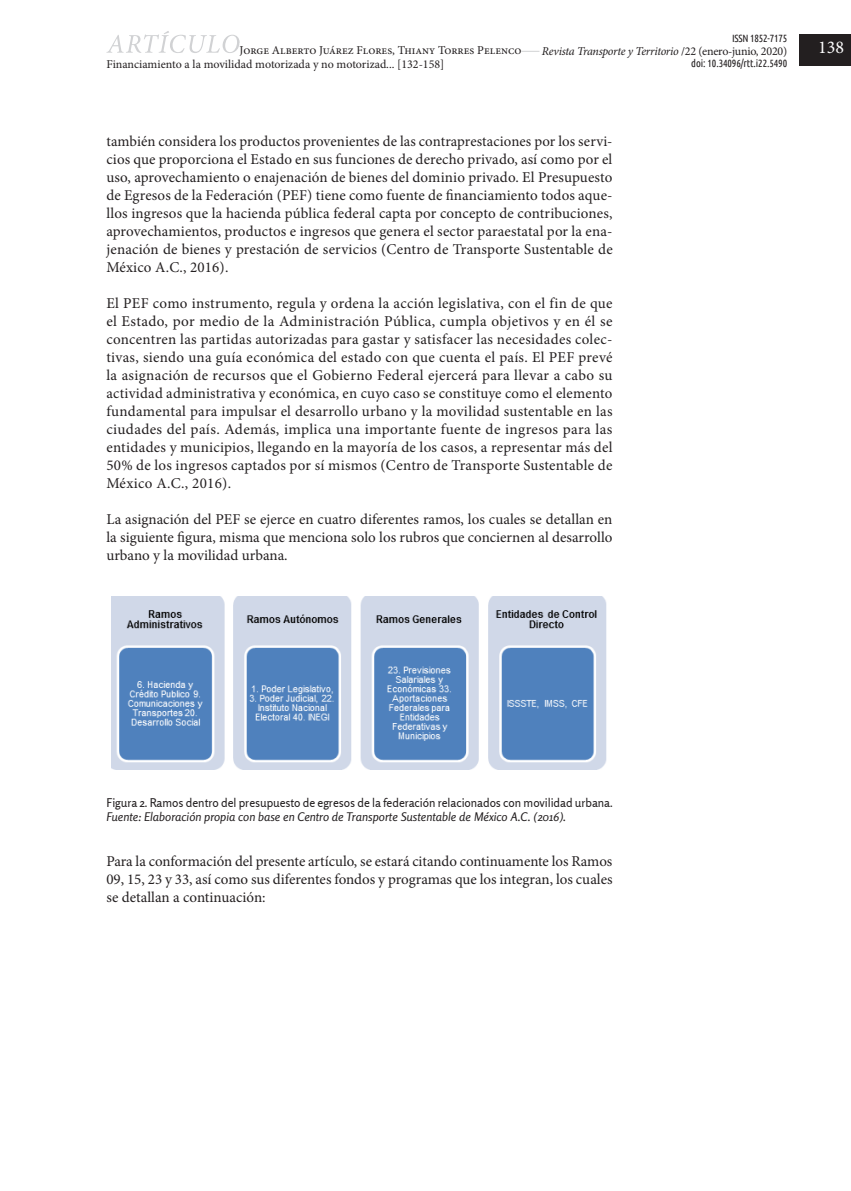
<style>
.page{position:relative;width:851px;height:1191px;background:#fff}
.page>*{position:absolute;margin:0;border:0;box-sizing:border-box;transform-origin:0 0}
.t1{font:18px "Minion Pro";color:#fff}
.art-texto-principal{font:15px/18px "Minion Pro";letter-spacing:.005em;color:#231f20;text-align:justify}
.imagen-epigrafe{font:12px/13.5px "Rosario";letter-spacing:-.005em;color:#231f20}
.t2{font:12px "Minion Pro";color:#231f20}
.t3{font:italic 12px "Minion Pro";letter-spacing:-.025em;color:#231f20}
.t4{font:10.5px "Ubuntu Condensed";letter-spacing:-.01em;color:#231f20}
.s1{font-style:normal}
.s2{font-style:italic}
</style>
<div class="page">
<hr style="left:106px;top:51px;width:546px;height:1px;background:#d1d2d4">
<div style="left:539px;top:45px;width:248px;height:15px;background:#fff"></div>
<div style="left:799px;top:35px;width:51px;height:31px;background:#231f20"></div>
<svg style="left:106px;top:31px;width:133px;height:22px"></svg>
<div style="left:239px;top:43px;width:282px;height:15px;background:#fff"></div>
<img style="left:111px;top:596px;width:496px;height:173px">
<p class="t4" style="left:732px;top:31px;width:57px">ISSN 1852-7175</p>
<p class="t3" style="left:542px;top:43px;width:247px">Revista Transporte y Territorio <span class="s1">/22 (enero-junio, 2020)</span></p>
<p class="t4" style="left:691px;top:57px;width:97px">doi: 10.34096/rtt.i22.5490</p>
<p class="t2" style="left:239px;top:42px;width:283px">Jorge Alberto Juárez Flores, Thiany Torres Pelenco</p>
<p class="t1" style="left:818px;top:36px;width:27px">138</p>
<p class="t2" style="left:106px;top:56px;width:339px">Financiamiento a la movilidad motorizada y no motorizad... [132-158]</p>
<p class="art-texto-principal" style="left:106px;top:132px;width:508px">también considera los productos provenientes de las contraprestaciones por los servi&shy;cios que proporciona el Estado en sus funciones de derecho privado, así como por el uso, aprovechamiento o enajenación de bienes del dominio privado. El Presupuesto de Egresos de la Federación (PEF) tiene como fuente de financiamiento todos aque&shy;llos ingresos que la hacienda pública federal capta por concepto de contribuciones, aprovechamientos, productos e ingresos que genera el sector paraestatal por la ena&shy;jenación de bienes y prestación de servicios (Centro de Transporte Sustentable de México A.C., 2016).</p>
<p class="art-texto-principal" style="left:106px;top:294px;width:507px">El PEF como instrumento, regula y ordena la acción legislativa, con el fin de que el Estado, por medio de la Administración Pública, cumpla objetivos y en él se concentren las partidas autorizadas para gastar y satisfacer las necesidades colec&shy;tivas, siendo una guía económica del estado con que cuenta el país. El PEF prevé la asignación de recursos que el Gobierno Federal ejercerá para llevar a cabo su actividad administrativa y económica, en cuyo caso se constituye como el elemento fundamental para impulsar el desarrollo urbano y la movilidad sustentable en las ciudades del país. Además, implica una importante fuente de ingresos para las entidades y municipios, llegando en la mayoría de los casos, a representar más del 50% de los ingresos captados por sí mismos (Centro de Transporte Sustentable de México A.C., 2016).</p>
<p class="art-texto-principal" style="left:106px;top:510px;width:507px">La asignación del PEF se ejerce en cuatro diferentes ramos, los cuales se detallan en la siguiente figura, misma que menciona solo los rubros que conciernen al desarrollo urbano y la movilidad urbana.</p>
<p class="imagen-epigrafe" style="left:106px;top:796px;width:508px">Figura 2. Ramos dentro del presupuesto de egresos de la federación relacionados con movilidad urbana.<br><span class="s2">Fuente: Elaboración propia con base en Centro de Transporte Sustentable de México A.C. (2016).</span></p>
<p class="art-texto-principal" style="left:106px;top:852px;width:507px">Para la conformación del presente artículo, se estará citando continuamente los Ramos 09, 15, 23 y 33, así como sus diferentes fondos y programas que los integran, los cuales se detallan a continuación:</p>
</div>
